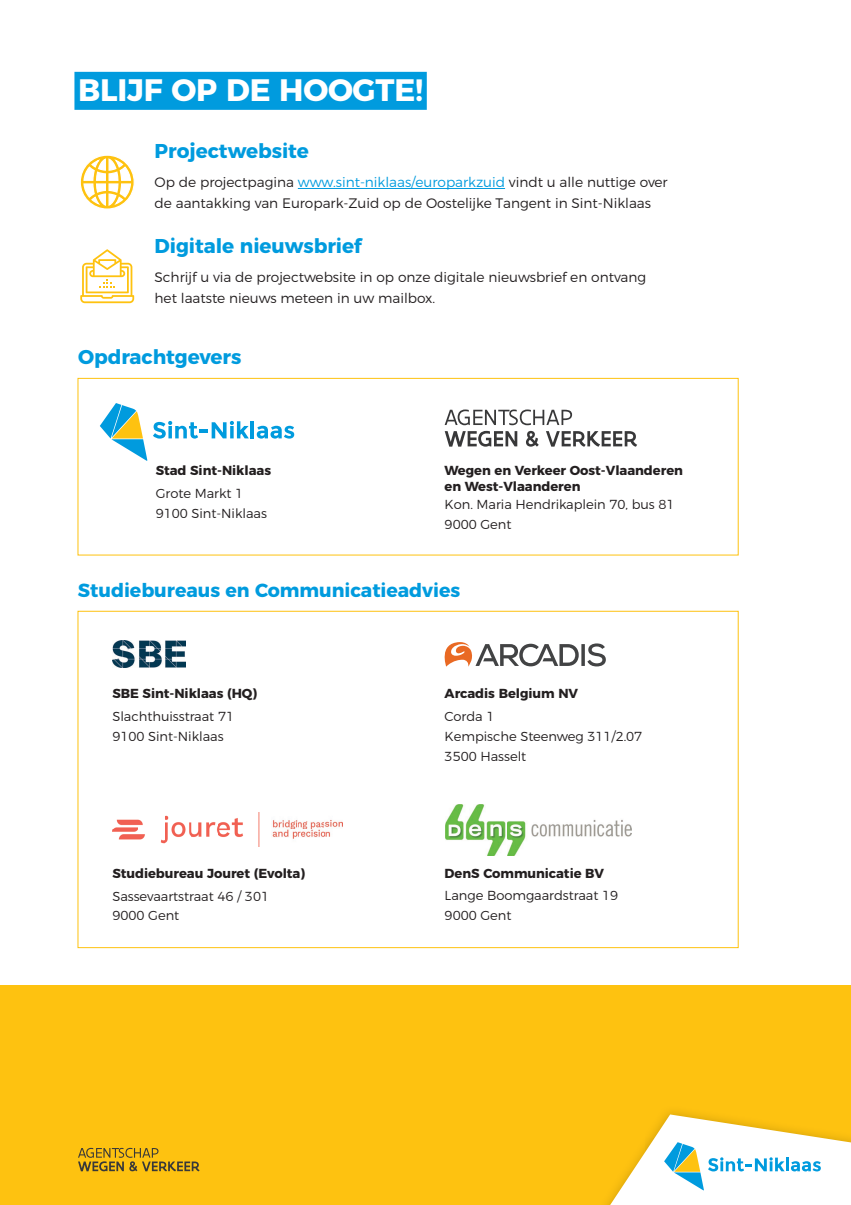
<style>
.page{position:relative;width:851px;height:1205px;background:#fff}
.page>*{position:absolute;margin:0;border:0;box-sizing:border-box;transform-origin:0 0}
.t1{font:700 31px "Montserrat";letter-spacing:-.005em;color:#fff}
.t2{font:700 20px "Montserrat";letter-spacing:-.005em;color:#009bde}
.t3{font:700 19px "Montserrat";letter-spacing:-.005em;color:#009bde}
.t4{font:300 13.75px/21px "Montserrat";letter-spacing:-.005em;color:#231f20}
.t5{font:300 13.05px/19.9px "Montserrat";letter-spacing:-.005em;color:#231f20}
.t6{font:700 13.05px/15.7px "Montserrat";letter-spacing:-.005em;color:#231f20}
.s1{color:#009bde}
</style>
<div class="page">
<div style="left:0;top:985px;width:850px;height:220px;background:#fec210"></div>
<svg style="left:610px;top:1114px;width:241px;height:91px"></svg>
<svg style="left:78px;top:1148px;width:121px;height:23px"></svg>
<div style="left:74px;top:72px;width:352px;height:38px;background:#009bde"></div>
<hr style="left:298px;top:188px;width:207px;height:1px;background:#009bde">
<svg style="left:80px;top:249px;width:54px;height:54px"></svg>
<svg style="left:80px;top:155px;width:54px;height:54px"></svg>
<div style="left:77px;top:378px;width:661px;height:177px;border:1px solid #fec210"></div>
<svg style="left:444px;top:409px;width:128px;height:16px"></svg>
<svg style="left:444px;top:431px;width:73px;height:16px"></svg>
<svg style="left:526px;top:431px;width:12px;height:16px"></svg>
<svg style="left:546px;top:431px;width:91px;height:16px"></svg>
<svg style="left:153px;top:421px;width:96px;height:18px"></svg>
<hr style="left:251px;top:421px;width:3px;height:17px;background:#009bde">
<svg style="left:257px;top:426px;width:37px;height:13px"></svg>
<svg style="left:100px;top:403px;width:47px;height:58px"></svg>
<img style="left:112px;top:640px;width:73px;height:28px">
<img style="left:112px;top:813px;width:230px;height:33px">
<svg style="left:444px;top:642px;width:161px;height:24px"></svg>
<img style="left:446px;top:804px;width:185px;height:52px">
<h1 class="t1" style="left:78px;top:64px;width:346px">BLIJF OP DE HOOGTE!</h1>
<h2 class="t2" style="left:154px;top:134px;width:156px">Projectwebsite</h2>
<p class="t4" style="left:154px;top:171px;width:514px">Op de projectpagina <span class="s1">www.sint-niklaas/europarkzuid</span> vindt u alle nuttige over de aantakking van Europark-Zuid op de Oostelijke Tangent in Sint-Niklaas</p>
<h2 class="t2" style="left:154px;top:229px;width:209px">Digitale nieuwsbrief</h2>
<p class="t4" style="left:154px;top:266px;width:493px">Schrijf u via de projectwebsite in op onze digitale nieuwsbrief en ontvang het laatste nieuws meteen in uw mailbox.</p>
<h2 class="t2" style="left:78px;top:340px;width:165px">Opdrachtgevers</h2>
<p class="t6" style="left:156px;top:462px;width:117px">Stad Sint-Niklaas</p>
<p class="t5" style="left:156px;top:482px;width:113px">Grote Markt 1<br>9100 Sint-Niklaas</p>
<p class="t6" style="left:444px;top:462px;width:240px">Wegen en Verkeer Oost-Vlaanderen en West-Vlaanderen</p>
<p class="t5" style="left:444px;top:494px;width:231px;line-height:19.7px">Kon. Maria Hendrikaplein 70, bus 81<br>9000 Gent</p>
<h3 class="t3" style="left:78px;top:575px;width:384px">Studiebureaus en Communicatieadvies</h3>
<p class="t6" style="left:112px;top:684px;width:146px">SBE Sint-Niklaas (HQ)</p>
<p class="t5" style="left:112px;top:705px;width:123px">Slachthuisstraat 71<br>9100 Sint-Niklaas</p>
<p class="t6" style="left:112px;top:864px;width:194px">Studiebureau Jouret (Evolta)</p>
<p class="t5" style="left:112px;top:885px;width:158px">Sassevaartstraat 46 / 301<br>9000 Gent</p>
<p class="t6" style="left:444px;top:684px;width:135px">Arcadis Belgium NV</p>
<p class="t5" style="left:444px;top:705px;width:199px">Corda 1<br>Kempische Steenweg 311/2.07<br>3500 Hasselt</p>
<p class="t6" style="left:444px;top:864px;width:161px">DenS Communicatie BV</p>
<p class="t5" style="left:444px;top:885px;width:175px">Lange Boomgaardstraat 19<br>9000 Gent</p>
</div>
